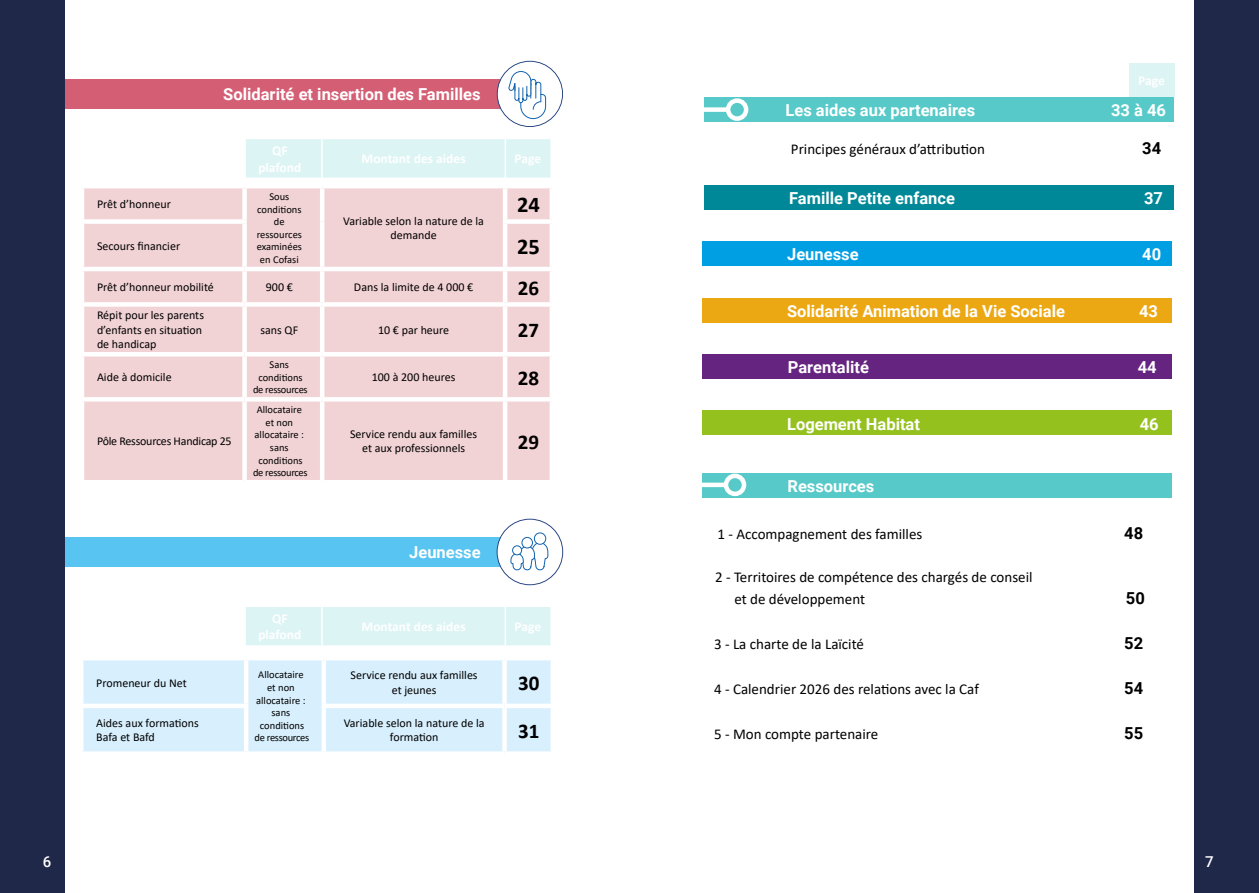
<style>
.page{position:relative;width:1259px;height:893px;background:#fff}
.page>*{position:absolute;margin:0;border:0;box-sizing:border-box;transform-origin:0 0}
.t1{font:700 22.5px "Calibri";color:#000}
.t2{font:700 21px "Calibri";color:#000}
.t3{font:700 16.5px "Roboto";color:#fff}
.t4{font:700 16.5px "Roboto";color:#000}
.t5{font:15px/22.5px "Calibri";color:#000}
.t6{font:500 15px "Roboto";color:#fff}
.t7{font:700 13.5px/16.2px "Calibri";color:#fff;text-align:center}
.t8{font:12px/14.4px "Calibri";color:#000;text-align:center}
.t9{font:12px "Calibri";letter-spacing:-.02em;color:#000}
.t10{font:10.5px/12.6px "Calibri";color:#000;text-align:center}
.t11{font:10.5px/12.6px "Calibri";letter-spacing:-.02em;color:#000;text-align:center}
</style>
<div class="page">
<div style="left:1193px;top:0;width:66px;height:893px;background:#1f2848"></div>
<div style="left:0;top:0;width:65px;height:893px;background:#1f2848"></div>
<div style="left:246px;top:139px;width:304px;height:39px;background:#ddf4f4"></div>
<hr style="left:321px;top:139px;width:2px;height:39px;background:#fff">
<hr style="left:504px;top:139px;width:2px;height:39px;background:#fff">
<div style="left:83px;top:660px;width:467px;height:91px;background:#d8effd"></div>
<hr style="left:244px;top:660px;width:4px;height:44px;background:#fff">
<div style="left:321px;top:660px;width:5px;height:44px;background:#fff"></div>
<div style="left:502px;top:660px;width:5px;height:44px;background:#fff"></div>
<hr style="left:79px;top:704px;width:169px;height:4px;background:#fff">
<hr style="left:244px;top:708px;width:4px;height:43px;background:#fff">
<hr style="left:321px;top:704px;width:183px;height:4px;background:#fff">
<div style="left:321px;top:708px;width:5px;height:43px;background:#fff"></div>
<hr style="left:504px;top:704px;width:51px;height:4px;background:#fff">
<div style="left:502px;top:708px;width:5px;height:43px;background:#fff"></div>
<div style="left:84px;top:188px;width:465px;height:292px;background:#f2d3d5"></div>
<div style="left:242px;top:188px;width:5px;height:31px;background:#fff"></div>
<hr style="left:320px;top:188px;width:4px;height:34px;background:#fff">
<hr style="left:503px;top:188px;width:4px;height:31px;background:#fff">
<div style="left:80px;top:219px;width:167px;height:5px;background:#fff"></div>
<div style="left:242px;top:224px;width:5px;height:43px;background:#fff"></div>
<hr style="left:320px;top:222px;width:4px;height:45px;background:#fff">
<div style="left:503px;top:219px;width:51px;height:5px;background:#fff"></div>
<hr style="left:503px;top:224px;width:4px;height:43px;background:#fff">
<hr style="left:80px;top:267px;width:164px;height:4px;background:#fff">
<hr style="left:244px;top:267px;width:78px;height:4px;background:#fff">
<div style="left:242px;top:271px;width:5px;height:31px;background:#fff"></div>
<hr style="left:322px;top:267px;width:183px;height:4px;background:#fff">
<hr style="left:320px;top:271px;width:4px;height:31px;background:#fff">
<hr style="left:505px;top:267px;width:49px;height:4px;background:#fff">
<hr style="left:503px;top:271px;width:4px;height:31px;background:#fff">
<div style="left:80px;top:302px;width:164px;height:5px;background:#fff"></div>
<div style="left:244px;top:302px;width:78px;height:5px;background:#fff"></div>
<div style="left:242px;top:307px;width:5px;height:45px;background:#fff"></div>
<div style="left:322px;top:302px;width:183px;height:5px;background:#fff"></div>
<hr style="left:320px;top:307px;width:4px;height:45px;background:#fff">
<div style="left:505px;top:302px;width:49px;height:5px;background:#fff"></div>
<hr style="left:503px;top:307px;width:4px;height:45px;background:#fff">
<hr style="left:80px;top:352px;width:164px;height:4px;background:#fff">
<hr style="left:244px;top:352px;width:78px;height:4px;background:#fff">
<div style="left:242px;top:356px;width:5px;height:41px;background:#fff"></div>
<hr style="left:322px;top:352px;width:183px;height:4px;background:#fff">
<hr style="left:320px;top:356px;width:4px;height:41px;background:#fff">
<hr style="left:505px;top:352px;width:49px;height:4px;background:#fff">
<hr style="left:503px;top:356px;width:4px;height:41px;background:#fff">
<div style="left:80px;top:397px;width:164px;height:5px;background:#fff"></div>
<div style="left:244px;top:397px;width:78px;height:5px;background:#fff"></div>
<div style="left:242px;top:402px;width:5px;height:78px;background:#fff"></div>
<div style="left:322px;top:397px;width:183px;height:5px;background:#fff"></div>
<hr style="left:320px;top:402px;width:4px;height:78px;background:#fff">
<div style="left:505px;top:397px;width:49px;height:5px;background:#fff"></div>
<hr style="left:503px;top:402px;width:4px;height:78px;background:#fff">
<div style="left:65px;top:79px;width:474px;height:30px;background:#d45f75"></div>
<svg style="left:497px;top:61px;width:66px;height:66px"></svg>
<div style="left:65px;top:537px;width:474px;height:30px;background:#57c4f1"></div>
<svg style="left:496px;top:519px;width:67px;height:66px"></svg>
<div style="left:512px;top:546px;width:9px;height:9px;background:#fff;border-radius:50%"></div>
<div style="left:512px;top:545px;width:10px;height:10px;border:1px solid #1363ac;border-radius:50%"></div>
<div style="left:246px;top:607px;width:304px;height:38px;background:#ddf4f4"></div>
<hr style="left:321px;top:607px;width:2px;height:38px;background:#fff">
<hr style="left:504px;top:607px;width:2px;height:38px;background:#fff">
<div style="left:1129px;top:63px;width:45px;height:33px;background:#ddf4f4"></div>
<div style="left:703px;top:97px;width:470px;height:25px;background:#57c9c9"></div>
<div style="left:703px;top:107px;width:25px;height:5px;background:#fff"></div>
<div style="left:726px;top:98px;width:22px;height:23px;border:4px solid #fff;border-radius:50%"></div>
<div style="left:703px;top:185px;width:470px;height:25px;background:#089"></div>
<div style="left:701px;top:241px;width:470px;height:25px;background:#009fe3"></div>
<div style="left:701px;top:354px;width:470px;height:25px;background:#662481"></div>
<div style="left:701px;top:410px;width:470px;height:25px;background:#95c11f"></div>
<div style="left:701px;top:473px;width:470px;height:25px;background:#57c9c9"></div>
<div style="left:724px;top:506px;width:22px;height:23px;border:4px solid #fff;border-radius:50%"></div>
<div style="left:701px;top:298px;width:470px;height:25px;background:#eca813"></div>
<hr style="left:701px;top:483px;width:25px;height:4px;background:#fff">
<div style="left:724px;top:474px;width:22px;height:22px;border:4px solid #fff;border-radius:50%"></div>
<h3 class="t3" style="left:223px;top:83px;width:259px">Solidarité et insertion des Familles</h3>
<p class="t7" style="left:258px;top:143px;width:44px">QF plafond</p>
<p class="t7" style="left:361px;top:151px;width:106px">Montant des aides</p>
<p class="t7" style="left:514px;top:151px;width:28px">Page</p>
<p class="t8" style="left:97px;top:197px;width:75px">Prêt d’honneur</p>
<p class="t10" style="left:257px;top:190px;width:47px">Sous conditions de ressources examinées en Cofasi</p>
<h1 class="t1" style="left:517px;top:189px;width:24px">24</h1>
<p class="t8" style="left:343px;top:213px;width:142px">Variable selon la nature de la demande</p>
<p class="t8" style="left:97px;top:238px;width:85px">Secours financier</p>
<h1 class="t1" style="left:517px;top:230px;width:24px">25</h1>
<p class="t8" style="left:97px;top:280px;width:118px">Prêt d’honneur mobilité</p>
<p class="t8" style="left:266px;top:280px;width:29px">900 €</p>
<p class="t8" style="left:354px;top:280px;width:121px">Dans la limite de 4 000 €</p>
<h2 class="t2" style="left:518px;top:273px;width:23px">26</h2>
<p class="t8" style="left:97px;top:308px;width:108px;text-align:left">Répit pour les parents d’enfants en situation de handicap</p>
<p class="t8" style="left:260px;top:322px;width:39px">sans QF</p>
<p class="t8" style="left:378px;top:322px;width:73px">10 € par heure</p>
<h2 class="t2" style="left:518px;top:315px;width:23px">27</h2>
<p class="t8" style="left:97px;top:370px;width:76px">Aide à domicile</p>
<p class="t11" style="left:253px;top:358px;width:56px">Sans conditions de ressources</p>
<p class="t8" style="left:372px;top:370px;width:85px">100 à 200 heures</p>
<h2 class="t2" style="left:518px;top:363px;width:23px">28</h2>
<p class="t9" style="left:97px;top:433px;width:136px">Pôle Ressources Handicap 25</p>
<p class="t10" style="left:253px;top:403px;width:56px">Allocataire et non allocataire : sans conditions de ressources</p>
<p class="t8" style="left:350px;top:427px;width:128px">Service rendu aux familles et aux professionnels</p>
<h2 class="t2" style="left:518px;top:427px;width:23px">29</h2>
<h3 class="t3" style="left:409px;top:541px;width:73px">Jeunesse</h3>
<p class="t7" style="left:258px;top:610px;width:44px">QF plafond</p>
<p class="t7" style="left:361px;top:618px;width:106px">Montant des aides</p>
<p class="t7" style="left:514px;top:618px;width:28px">Page</p>
<p class="t8" style="left:96px;top:675px;width:92px">Promeneur du Net</p>
<p class="t10" style="left:255px;top:668px;width:56px">Allocataire et non allocataire : sans conditions de ressources</p>
<p class="t8" style="left:351px;top:668px;width:128px">Service rendu aux familles et jeunes</p>
<h2 class="t2" style="left:518px;top:668px;width:23px">30</h2>
<p class="t8" style="left:96px;top:716px;width:104px;text-align:left">Aides aux formations<br>Bafa et Bafd</p>
<p class="t8" style="left:344px;top:716px;width:142px">Variable selon la nature de la formation</p>
<h2 class="t2" style="left:518px;top:716px;width:23px">31</h2>
<p class="t7" style="left:1138px;top:72px;width:28px">Page</p>
<h3 class="t3" style="left:785px;top:99px;width:191px">Les aides aux partenaires</h3>
<h3 class="t3" style="left:1111px;top:99px;width:56px">33 à 46</h3>
<p class="t5" style="left:791px;top:137px;width:195px">Principes généraux d’attribution</p>
<h3 class="t4" style="left:1142px;top:137px;width:20px">34</h3>
<h3 class="t3" style="left:789px;top:186px;width:167px">Famille Petite enfance</h3>
<h3 class="t3" style="left:1144px;top:186px;width:20px">37</h3>
<h3 class="t3" style="left:787px;top:243px;width:73px">Jeunesse</h3>
<h3 class="t3" style="left:1142px;top:243px;width:20px">40</h3>
<h3 class="t3" style="left:787px;top:299px;width:279px">Solidarité Animation de la Vie Sociale</h3>
<h3 class="t3" style="left:1139px;top:299px;width:20px">43</h3>
<h3 class="t3" style="left:788px;top:356px;width:83px">Parentalité</h3>
<h3 class="t3" style="left:1137px;top:356px;width:20px">44</h3>
<h3 class="t3" style="left:787px;top:412px;width:134px">Logement Habitat</h3>
<h3 class="t3" style="left:1139px;top:412px;width:20px">46</h3>
<h3 class="t3" style="left:787px;top:475px;width:88px">Ressources</h3>
<p class="t5" style="left:717px;top:523px;width:206px">1 - Accompagnement des familles</p>
<h3 class="t4" style="left:1124px;top:522px;width:20px">48</h3>
<p class="t5" style="left:734px;top:565px;width:300px;text-indent:-19px">2 - Territoires de compétence des chargés de conseil et de développement</p>
<h3 class="t4" style="left:1126px;top:587px;width:20px">50</h3>
<p class="t5" style="left:714px;top:633px;width:152px">3 - La charte de la Laïcité</p>
<h3 class="t4" style="left:1124px;top:632px;width:20px">52</h3>
<p class="t5" style="left:714px;top:678px;width:266px">4 - Calendrier 2026 des relations avec la Caf</p>
<h3 class="t4" style="left:1124px;top:677px;width:20px">54</h3>
<p class="t5" style="left:714px;top:723px;width:166px">5 - Mon compte partenaire</p>
<h3 class="t4" style="left:1124px;top:722px;width:20px">55</h3>
<p class="t6" style="left:43px;top:851px;width:10px">6</p>
<p class="t6" style="left:1205px;top:851px;width:10px">7</p>
</div>
